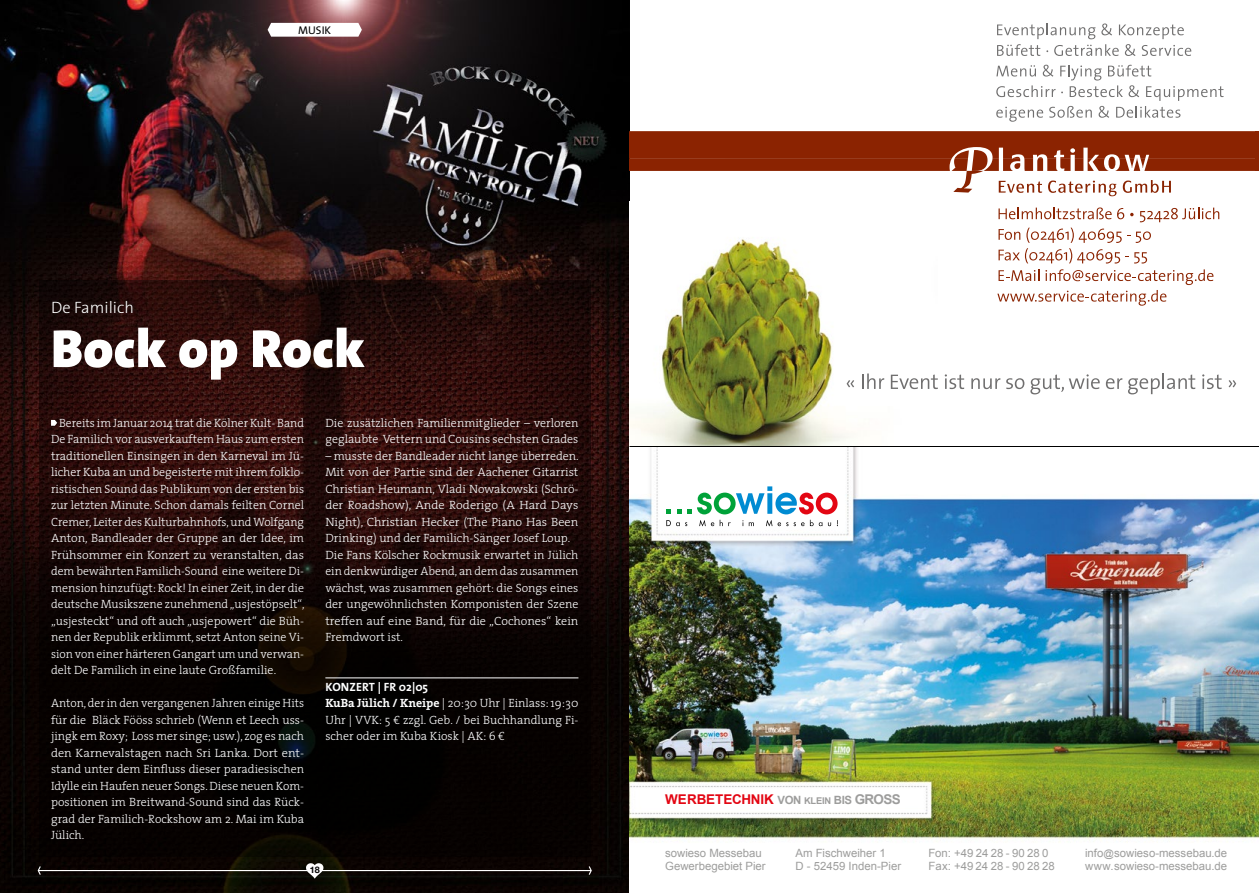
<style>
.page{position:relative;width:1259px;height:893px;background:#fff}
.page>*{position:absolute;margin:0;border:0;box-sizing:border-box;transform-origin:0 0}
.t1{font:900 54px "The Sans";color:#fff}
.t2{font:300 16.5px "The Sans";color:#fff}
.t3{font:700 13.5px "Arial";letter-spacing:-.01em;color:#e30613}
.t4{font:300 12px/16.5px "The Serif";color:#fff;text-align:justify}
.t5{font:700 12px "The Sans";letter-spacing:.015em;color:#fff}
.t6{font:11.4px/13.6px "Arial";color:#9d9d9c}
.t7{font:11.25px "The Sans";letter-spacing:-.005em;color:#000}
.t8{font:700 9px "Helvetica Neue";color:#000}
.s1{font-weight:700}
.s2{font-size:11.4px;color:#9d9d9c}
.s3{font-size:9.3px;color:#9d9d9c}
.s4{color:#9d9d9c}
.s5{font-size:10.35px}
</style>
<div class="page">
<img style="left:0;top:0;width:629px;height:893px">
<svg style="left:40px;top:281px;width:551px;height:576px;background:#180706"></svg>
<svg style="left:51px;top:420px;width:6px;height:6px"></svg>
<hr style="left:325px;top:678px;width:253px;height:1px;background:#fff">
<svg style="left:38px;top:863px;width:554px;height:16px;background:#211c19"></svg>
<svg style="left:268px;top:23px;width:94px;height:14px"></svg>
<img style="left:629px;top:447px;width:630px;height:395px">
<svg style="left:666px;top:509px;width:5px;height:5px"></svg>
<svg style="left:677px;top:486px;width:160px;height:28px"></svg>
<svg style="left:666px;top:520px;width:21px;height:6px"></svg>
<svg style="left:699px;top:520px;width:6px;height:6px"></svg>
<svg style="left:711px;top:520px;width:19px;height:6px"></svg>
<svg style="left:749px;top:522px;width:5px;height:4px"></svg>
<svg style="left:766px;top:520px;width:38px;height:6px"></svg>
<svg style="left:810px;top:520px;width:12px;height:6px"></svg>
<svg style="left:828px;top:522px;width:3px;height:4px"></svg>
<svg style="left:996px;top:65px;width:227px;height:57px"></svg>
<svg style="left:997px;top:23px;width:194px;height:33px"></svg>
<svg style="left:997px;top:228px;width:216px;height:78px"></svg>
<svg style="left:998px;top:207px;width:113px;height:12px"></svg>
<svg style="left:1117px;top:208px;width:7px;height:11px"></svg>
<svg style="left:1139px;top:208px;width:80px;height:14px"></svg>
<svg style="left:629px;top:131px;width:626px;height:65px"></svg>
<hr style="left:1255px;top:131px;width:4px;height:40px;background:#8b2301">
<img style="left:629px;top:239px;width:308px;height:207px">
<svg style="left:846px;top:380px;width:8px;height:7px"></svg>
<svg style="left:862px;top:373px;width:22px;height:16px"></svg>
<svg style="left:891px;top:374px;width:47px;height:15px"></svg>
<svg style="left:944px;top:374px;width:20px;height:15px"></svg>
<svg style="left:971px;top:378px;width:29px;height:11px"></svg>
<svg style="left:1006px;top:378px;width:18px;height:11px"></svg>
<svg style="left:1030px;top:374px;width:69px;height:20px"></svg>
<svg style="left:1106px;top:378px;width:16px;height:11px"></svg>
<svg style="left:1128px;top:373px;width:67px;height:21px"></svg>
<svg style="left:1202px;top:374px;width:19px;height:15px"></svg>
<svg style="left:1228px;top:380px;width:8px;height:7px"></svg>
<hr style="left:629px;top:446px;width:630px;height:1px;background:#000">
<p class="t7" style="left:298px;top:20px;width:34px">MUSIK</p>
<h2 class="t2" style="left:51px;top:294px;width:84px">De Familich</h2>
<h1 class="t1" style="left:51px;top:303px;width:315px">Bock op Rock</h1>
<p class="t4" style="left:51px;top:415px;width:255px;text-indent:8px">Bereits im Januar 2014 trat die Kölner Kult- Band De Familich vor ausverkauftem Haus zum ersten traditionellen Einsingen in den Karneval im Jü&shy;licher Kuba an und begeisterte mit ihrem folklo&shy;ristischen Sound das Publikum von der ersten bis zur letzten Minute. Schon damals feilten Cornel Cremer, Leiter des Kulturbahnhofs, und Wolfgang Anton, Bandleader der Gruppe an der Idee, im Frühsommer ein Konzert zu veranstalten, das dem bewährten Familich-Sound eine weitere Di&shy;mension hinzufügt: Rock! In einer Zeit, in der die deutsche Musikszene zunehmend „usjestöpselt“, „usjesteckt“ und oft auch „usjepowert“ die Büh&shy;nen der Republik erklimmt, setzt Anton seine Vi&shy;sion von einer härteren Gangart um und verwan&shy;delt De Familich in eine laute Großfamilie.</p>
<p class="t4" style="left:51px;top:695px;width:254px">Anton, der in den vergangenen Jahren einige Hits für die Bläck Fööss schrieb (Wenn et Leech uss&shy;jingk em Roxy; Loss mer singe; usw.), zog es nach den Karnevalstagen nach Sri Lanka. Dort ent&shy;stand unter dem Einfluss dieser paradiesischen Idylle ein Haufen neuer Songs. Diese neuen Kom&shy;positionen im Breitwand-Sound sind das Rück&shy;grad der Familich-Rockshow am 2. Mai im Kuba Jülich.</p>
<p class="t4" style="left:325px;top:415px;width:254px">Die zusätzlichen Familienmitglieder – verloren geglaubte Vettern und Cousins sechsten Grades</p>
<p class="t4" style="left:325px;top:448px;width:255px;text-align:left">– musste der Bandleader nicht lange überreden.<br>Mit von der Partie sind der Aachener Gitarrist Christian Heumann, Vladi Nowakowski (Schrö&shy;der Roadshow), Ande Roderigo (A Hard Days Night), Christian Hecker (The Piano Has Been Drinking) und der Familich-Sänger Josef Loup.<br>Die Fans Kölscher Rockmusik erwartet in Jülich ein denkwürdiger Abend, an dem das zusammen wächst, was zusammen gehört: die Songs eines der ungewöhnlichsten Komponisten der Szene treffen auf eine Band, für die „Cochones“ kein Fremdwort ist.</p>
<p class="t5" style="left:325px;top:677px;width:104px">KONZERT | FR 02|05</p>
<p class="t4" style="left:325px;top:695px;width:254px"><span class="s1">KuBa Jülich / Kneipe</span> | 20:30 Uhr | Einlass: 19:30<br>Uhr | VVK: 5 € zzgl. Geb. / bei Buchhandlung Fi&shy;scher oder im Kuba Kiosk | AK: 6 €</p>
<p class="t8" style="left:310px;top:863px;width:12px">18</p>
<p class="t3" style="left:665px;top:790px;width:237px">WERBETECHNIK <span class="s2">VON</span> <span class="s3">KLEIN</span> <span class="s2">BIS</span> <span class="s4">GROSS</span></p>
<p class="t6" style="left:665px;top:846px;width:102px">sowieso Messebau<br>Gewerbegebiet Pier</p>
<p class="t6" style="left:795px;top:846px;width:107px">Am Fischweiher 1<br>D - 52459 Inden-Pier</p>
<p class="t6" style="left:928px;top:846px;width:128px">Fon: +49 24 28 - 90 28 0<br>Fax: +49 24 28 - 90 28 28</p>
<p class="t6" style="left:1085px;top:846px;width:144px">info<span class="s5">@</span>sowieso-messebau.de www.sowieso-messebau.de</p>
</div>
